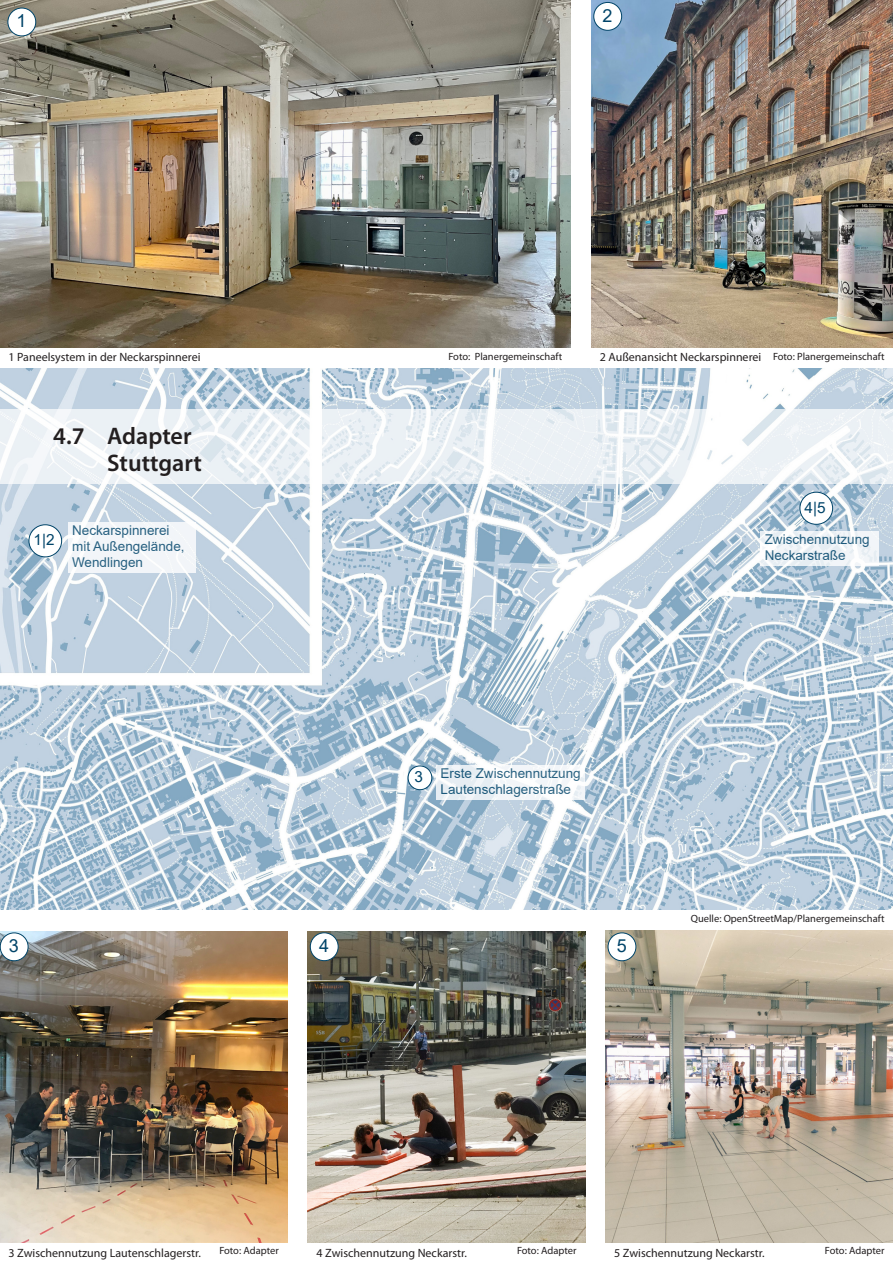
<style>
.page{position:relative;width:893px;height:1263px;background:#fff}
.page>*{position:absolute;margin:0;border:0;box-sizing:border-box;transform-origin:0 0}
.Text_Ueberschrift_2_Hierarchie_-_H2{font:600 24px/27px "Myriad Pro";color:#231f20}
.t1{font:18px "Arial";color:#004469}
.t2{font:15.3px "Arial";color:#004469}
.t3{font:13.5px/16.2px "Arial";color:#004469}
.t4{font:12px "Myriad Pro";color:#231f20}
.Fotoquelle_rechtsbuendig_-_P{font:10.5px "Myriad Pro";color:#231f20}
</style>
<div class="page">
<img style="left:0;top:368px;width:893px;height:542px">
<svg style="left:0;top:409px;width:893px;height:75px;fill:#ebf1f5"></svg>
<div style="left:408px;top:766px;width:24px;height:24px;background:#fff;border-radius:50%"></div>
<div style="left:408px;top:766px;width:24px;height:24px;border:1px solid #004469;border-radius:50%"></div>
<div style="left:29px;top:525px;width:33px;height:32px;background:#fff;border-radius:50%"></div>
<div style="left:29px;top:524px;width:33px;height:33px;border:1px solid #004469;border-radius:50%"></div>
<div style="left:800px;top:492px;width:33px;height:32px;background:#fff;border-radius:50%"></div>
<div style="left:800px;top:492px;width:33px;height:32px;border:1px solid #004469;border-radius:50%"></div>
<img style="left:0;top:0;width:571px;height:348px">
<img style="left:591px;top:0;width:302px;height:348px">
<img style="left:0;top:932px;width:287px;height:310px">
<img style="left:308px;top:932px;width:277px;height:310px">
<img style="left:606px;top:930px;width:287px;height:312px">
<div style="left:68px;top:522px;width:128px;height:51px;background:#f2f5f9"></div>
<div style="left:436px;top:765px;width:149px;height:34px;background:linear-gradient(to bottom,#f4f7f9,#f1f5f8)"></div>
<div style="left:760px;top:531px;width:119px;height:34px;background:#f2f5f8"></div>
<div style="left:310px;top:933px;width:28px;height:28px;background:#fff;border-radius:50%"></div>
<div style="left:310px;top:932px;width:28px;height:29px;border:1px solid #004469;border-radius:50%"></div>
<div style="left:0;top:933px;width:28px;height:28px;background:#fff;border-radius:50%"></div>
<div style="left:0;top:933px;width:28px;height:28px;border:1px solid #004469;border-radius:50%"></div>
<div style="left:608px;top:933px;width:28px;height:28px;background:#fff;border-radius:50%"></div>
<div style="left:608px;top:933px;width:28px;height:28px;border:1px solid #004469;border-radius:50%"></div>
<div style="left:594px;top:2px;width:28px;height:28px;background:#fff;border-radius:50%"></div>
<div style="left:593px;top:2px;width:29px;height:29px;border:1px solid #004469;border-radius:50%"></div>
<div style="left:8px;top:8px;width:28px;height:28px;background:#fff;border-radius:50%"></div>
<div style="left:8px;top:8px;width:28px;height:28px;border:1px solid #004469;border-radius:50%"></div>
<h2 class="t1" style="left:17px;top:9px;width:12px">1</h2>
<h2 class="t1" style="left:602px;top:3px;width:12px">2</h2>
<p class="t4" style="left:9px;top:350px;width:194px">1 Paneelsystem in der Neckarspinnerei</p>
<p class="Fotoquelle_rechtsbuendig_-_P" style="left:448px;top:350px;width:115px">Foto: Planergemeinschaft</p>
<p class="t4" style="left:600px;top:350px;width:163px">2 Außenansicht Neckarspinnerei</p>
<p class="Fotoquelle_rechtsbuendig_-_P" style="left:773px;top:350px;width:113px">Foto: Planergemeinschaft</p>
<h2 class="Text_Ueberschrift_2_Hierarchie_-_H2" style="left:107px;top:421px;width:96px;text-indent:-54px">4.7 Adapter<br>Stuttgart</h2>
<p class="t2" style="left:34px;top:529px;width:23px">1|2</p>
<p class="t3" style="left:72px;top:522px;width:114px">Neckarspinnerei mit Außengelände,<br>Wendlingen</p>
<p class="t2" style="left:805px;top:497px;width:23px">4|5</p>
<p class="t3" style="left:765px;top:531px;width:107px">Zwischennutzung<br>Neckarstraße</p>
<p class="t2" style="left:415px;top:766px;width:10px">3</p>
<p class="t3" style="left:441px;top:765px;width:142px">Erste Zwischennutzung<br>Lautenschlagerstraße</p>
<h2 class="t1" style="left:9px;top:933px;width:12px">3</h2>
<h2 class="t1" style="left:319px;top:933px;width:12px">4</h2>
<h2 class="t1" style="left:617px;top:933px;width:12px">5</h2>
<p class="Fotoquelle_rechtsbuendig_-_P" style="left:691px;top:912px;width:195px">Quelle: OpenStreetMap/Planergemeinschaft</p>
<p class="t4" style="left:9px;top:1245px;width:194px">3 Zwischennutzung Lautenschlagerstr.</p>
<p class="Fotoquelle_rechtsbuendig_-_P" style="left:219px;top:1244px;width:61px">Foto: Adapter</p>
<p class="t4" style="left:316px;top:1245px;width:152px">4 Zwischennutzung Neckarstr.</p>
<p class="Fotoquelle_rechtsbuendig_-_P" style="left:517px;top:1244px;width:61px">Foto: Adapter</p>
<p class="t4" style="left:614px;top:1245px;width:152px">5 Zwischennutzung Neckarstr.</p>
<p class="Fotoquelle_rechtsbuendig_-_P" style="left:825px;top:1244px;width:61px">Foto: Adapter</p>
</div>
